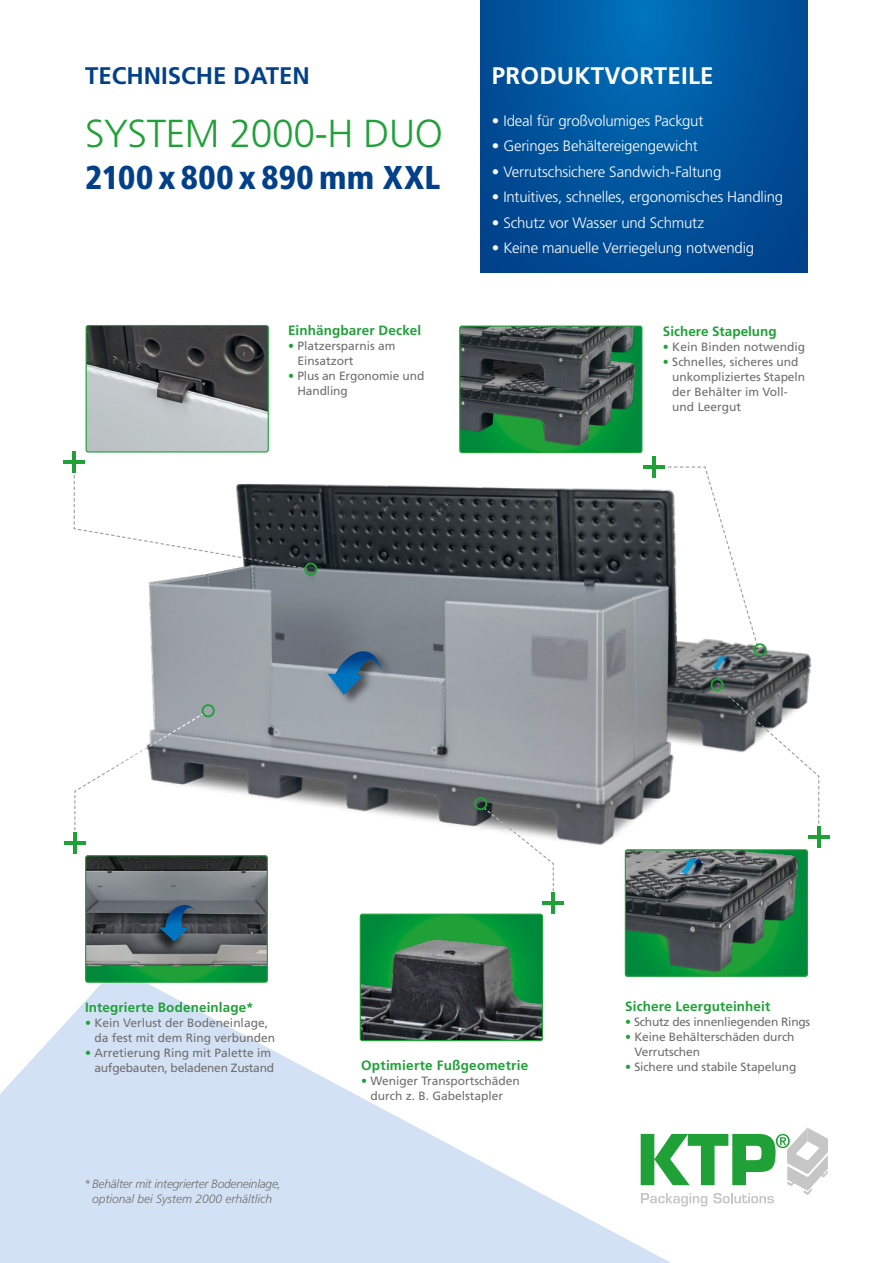
<style>
.page{position:relative;width:893px;height:1263px;background:#fff}
.page>*{position:absolute;margin:0;border:0;box-sizing:border-box;transform-origin:0 0}
.t1{font:300 39px "Frutiger LT Std";letter-spacing:-.01em;color:#1fa138}
.t2{font:900 condensed 33px "Frutiger LT Std";letter-spacing:.01em;color:#024189}
.t3{font:700 24px "Frutiger LT Std";letter-spacing:.01em;color:#fff}
.t4{font:700 24px "Frutiger LT Std";color:#024189}
.t5{font:300 15px "Frutiger LT Std";letter-spacing:-.01em;color:#fff}
.t6{font:700 13.5px "Frutiger LT Std";letter-spacing:.01em;color:#1fa138}
.t7{font:12px/15px "Frutiger LT Std";color:#706f6f}
.t8{font:12px/15px "Frutiger LT Std";letter-spacing:-.02em;color:#706f6f;text-align:right}
.t9{font:italic 300 12px/15px "Frutiger LT Std";letter-spacing:-.02em;color:#706f6f;text-align:center}
.s1{color:#1fa138}
</style>
<div class="page">
<svg style="left:0;top:966px;width:686px;height:297px;fill:#d3e1f4"></svg>
<img style="left:708px;top:643px;width:104px;height:106px">
<img style="left:149px;top:468px;width:559px;height:387px">
<img style="left:86px;top:325px;width:181px;height:127px">
<div style="left:86px;top:325px;width:183px;height:127px;border:1px solid #1fa138;border-radius:2px"></div>
<img style="left:360px;top:914px;width:181px;height:125px">
<div style="left:360px;top:914px;width:183px;height:127px;border:1px solid #1fa138;border-radius:2px"></div>
<div style="left:328px;top:650px;width:66px;height:57px;background:#000;opacity:.5"></div>
<svg style="left:327px;top:651px;width:54px;height:44px;background:#4d7594"></svg>
<svg style="left:74px;top:712px;width:130px;height:123px"></svg>
<svg style="left:483px;top:807px;width:71px;height:85px"></svg>
<svg style="left:719px;top:688px;width:101px;height:136px"></svg>
<svg style="left:73px;top:470px;width:234px;height:100px"></svg>
<svg style="left:663px;top:466px;width:94px;height:180px"></svg>
<hr style="left:73px;top:832px;width:3px;height:21px;background:#1fa138">
<hr style="left:64px;top:841px;width:21px;height:3px;background:#1fa138">
<hr style="left:551px;top:892px;width:4px;height:22px;background:#1fa138">
<hr style="left:542px;top:902px;width:22px;height:3px;background:#1fa138">
<hr style="left:817px;top:826px;width:4px;height:22px;background:#1fa138">
<hr style="left:808px;top:835px;width:22px;height:4px;background:#1fa138">
<hr style="left:72px;top:452px;width:4px;height:21px;background:#1fa138">
<hr style="left:63px;top:461px;width:22px;height:3px;background:#1fa138">
<hr style="left:652px;top:456px;width:4px;height:21px;background:#1fa138">
<hr style="left:643px;top:465px;width:22px;height:3px;background:#1fa138">
<div style="left:304px;top:563px;width:13px;height:13px;border:2px solid #1fa138;border-radius:50%"></div>
<div style="left:202px;top:704px;width:13px;height:13px;border:2px solid #1fa138;border-radius:50%"></div>
<div style="left:474px;top:797px;width:13px;height:13px;border:2px solid #1fa138;border-radius:50%"></div>
<div style="left:753px;top:643px;width:13px;height:13px;border:2px solid #1fa138;border-radius:50%"></div>
<div style="left:711px;top:678px;width:13px;height:13px;border:2px solid #1fa138;border-radius:50%"></div>
<svg style="left:641px;top:1127px;width:187px;height:79px"></svg>
<svg style="left:480px;top:0;width:328px;height:273px;background:#00549c"></svg>
<img style="left:461px;top:326px;width:181px;height:125px">
<div style="left:459px;top:326px;width:183px;height:127px;border:1px solid #1fa138;border-radius:2px"></div>
<img style="left:627px;top:851px;width:179px;height:124px">
<div style="left:625px;top:849px;width:183px;height:128px;border:1px solid #1fa138;border-radius:2px"></div>
<div style="left:85px;top:855px;width:183px;height:128px;border:1px solid #1fa138;border-radius:2px"></div>
<svg style="left:86px;top:856px;width:181px;height:126px;background:#566d64"></svg>
<h3 class="t4" style="left:85px;top:62px;width:226px">TECHNISCHE DATEN</h3>
<h1 class="t1" style="left:85px;top:111px;width:359px">SYSTEM 2000-H DUO</h1>
<h2 class="t2" style="left:85px;top:158px;width:357px">2100 x 800 x 890 mm XXL</h2>
<p class="t6" style="left:288px;top:322px;width:135px">Einhängbarer Deckel</p>
<p class="t7" style="left:297px;top:338px;width:100px;text-indent:-9px"><span class="s1">•</span> Platzersparnis am<br>Einsatzort</p>
<p class="t7" style="left:297px;top:368px;width:128px;text-indent:-9px"><span class="s1">•</span> Plus an Ergonomie und<br>Handling</p>
<h3 class="t3" style="left:492px;top:62px;width:223px">PRODUKTVORTEILE</h3>
<p class="t5" style="left:492px;top:112px;width:213px">• Ideal für großvolumiges Packgut</p>
<p class="t5" style="left:492px;top:137px;width:207px">• Geringes Behältereigengewicht</p>
<p class="t5" style="left:492px;top:163px;width:231px">• Verrutschsichere Sandwich-Faltung</p>
<p class="t5" style="left:492px;top:188px;width:293px">• Intuitives, schnelles, ergonomisches Handling</p>
<p class="t5" style="left:492px;top:214px;width:214px">• Schutz vor Wasser und Schmutz</p>
<p class="t5" style="left:492px;top:239px;width:264px">• Keine manuelle Verriegelung notwendig</p>
<p class="t6" style="left:663px;top:323px;width:115px">Sichere Stapelung</p>
<p class="t7" style="left:663px;top:339px;width:144px"><span class="s1">•</span> Kein Binden notwendig</p>
<p class="t7" style="left:672px;top:354px;width:134px;text-indent:-9px"><span class="s1">•</span> Schnelles, sicheres und unkompliziertes Stapeln der Behälter im Voll&shy;und Leergut</p>
<p class="t6" style="left:85px;top:999px;width:170px">Integrierte Bodeneinlage*</p>
<p class="t7" style="left:94px;top:1015px;width:182px;text-indent:-9px"><span class="s1">•</span> Kein Verlust der Bodeneinlage, da fest mit dem Ring verbunden</p>
<p class="t8" style="left:85px;top:1045px;width:191px"><span class="s1">•</span> Arretierung Ring mit Palette im aufgebauten, beladenen Zustand</p>
<p class="t9" style="left:84px;top:1176px;width:198px">*Behälter mit integrierter Bodeneinlage, optional bei System 2000 erhältlich</p>
<p class="t6" style="left:361px;top:1058px;width:169px">Optimierte Fußgeometrie</p>
<p class="t7" style="left:370px;top:1074px;width:151px;text-indent:-9px"><span class="s1">•</span> Weniger Transportschäden durch z. B. Gabelstapler</p>
<p class="t6" style="left:625px;top:998px;width:147px">Sichere Leerguteinheit</p>
<p class="t8" style="left:625px;top:1014px;width:187px"><span class="s1">•</span> Schutz des innenliegenden Rings</p>
<p class="t7" style="left:634px;top:1029px;width:162px;text-indent:-9px"><span class="s1">•</span> Keine Behälterschäden durch<br>Verrutschen</p>
<p class="t7" style="left:625px;top:1059px;width:173px"><span class="s1">•</span> Sichere und stabile Stapelung</p>
</div>
